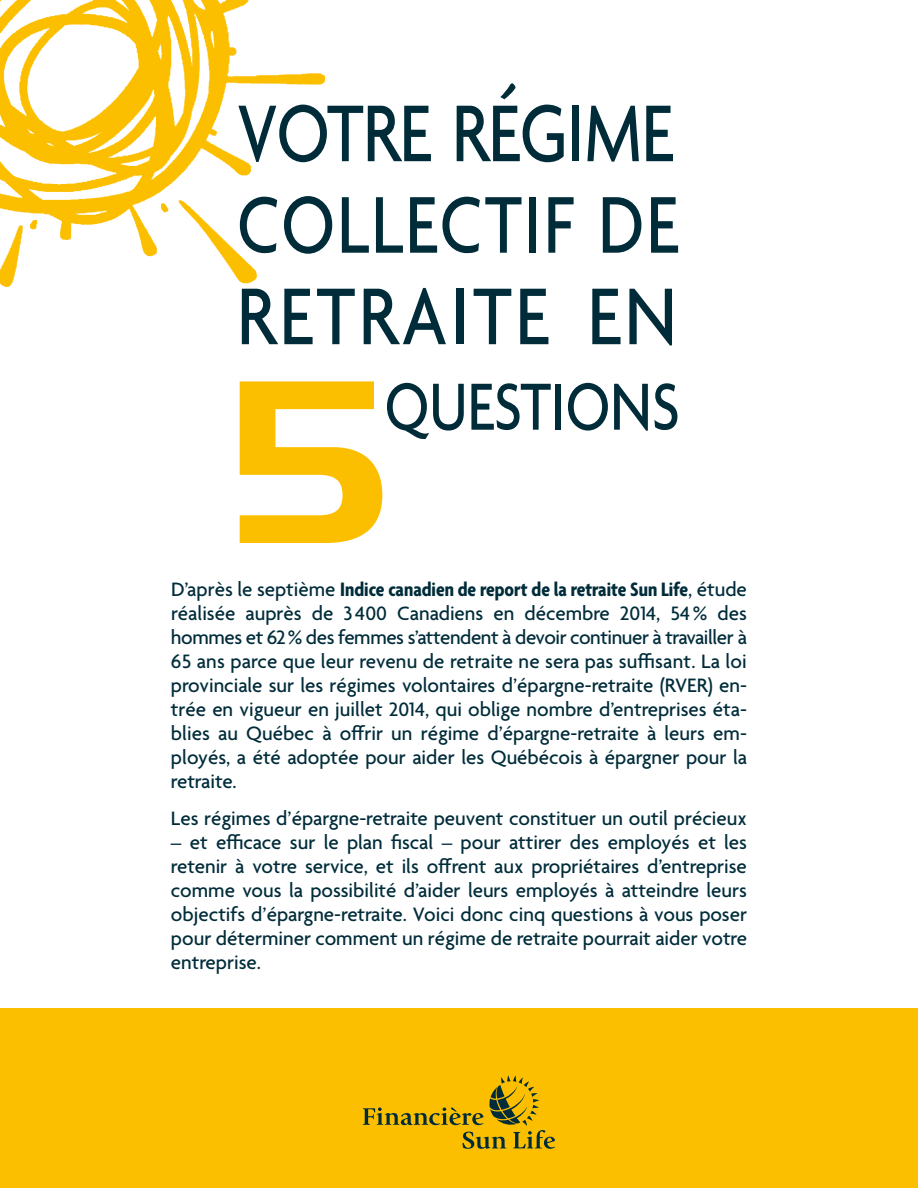
<style>
.page{position:relative;width:918px;height:1188px;background:#fff}
.page>*{position:absolute;margin:0;border:0;box-sizing:border-box;transform-origin:0 0}
.t1{font:225px "Handel Gothic BT";color:#fcbf00}
.t2{font:500 87px/91.5px "Agenda";letter-spacing:.03em;color:#002c3a;text-align:justify;scale:.81 1}
.t3{font:500 72px "Agenda";color:#002c3a;scale:.82 1}
.t4{font:500 21px/24px "Agenda";color:#002c3a;text-align:justify}
.s1{font-weight:700;font-stretch:condensed}
</style>
<div class="page">
<img style="left:0;top:0;width:325px;height:288px">
<div style="left:0;top:1008px;width:918px;height:180px;background:#fcbf00"></div>
<svg style="left:363px;top:1075px;width:192px;height:74px"></svg>
<h2 class="t2" style="left:237px;top:93px;width:547px">VOTRE RÉGIME COLLECTIF DE RETRAITE EN</h2>
<h3 class="t3" style="left:385px;top:368px;width:362px">QUESTIONS</h3>
<h1 class="t1" style="left:232px;top:326px;width:156px">5</h1>
<p class="t4" style="left:171px;top:578px;width:578px">D’après le septième <span class="s1">Indice canadien de report de la retraite Sun Life</span>, étude réalisée auprès de 3 400 Canadiens en décembre 2014, 54% des hommes et 62% des femmes s’attendent à devoir continuer à travailler à 65 ans parce que leur revenu de retraite ne sera pas suffisant. La loi provinciale sur les régimes volontaires d’épargne-retraite (RVER) en&shy;trée en vigueur en juillet 2014, qui oblige nombre d’entreprises éta&shy;blies au Québec à offrir un régime d’épargne-retraite à leurs em&shy;ployés, a été adoptée pour aider les Québécois à épargner pour la retraite.</p>
<p class="t4" style="left:171px;top:808px;width:578px">Les régimes d’épargne-retraite peuvent constituer un outil précieux</p>
<p class="t4" style="left:171px;top:832px;width:578px">– et efficace sur le plan fiscal – pour attirer des employés et les retenir à votre service, et ils offrent aux propriétaires d’entreprise comme vous la possibilité d’aider leurs employés à atteindre leurs objectifs d’épargne-retraite. Voici donc cinq questions à vous poser pour déterminer comment un régime de retraite pourrait aider votre entreprise.</p>
</div>
